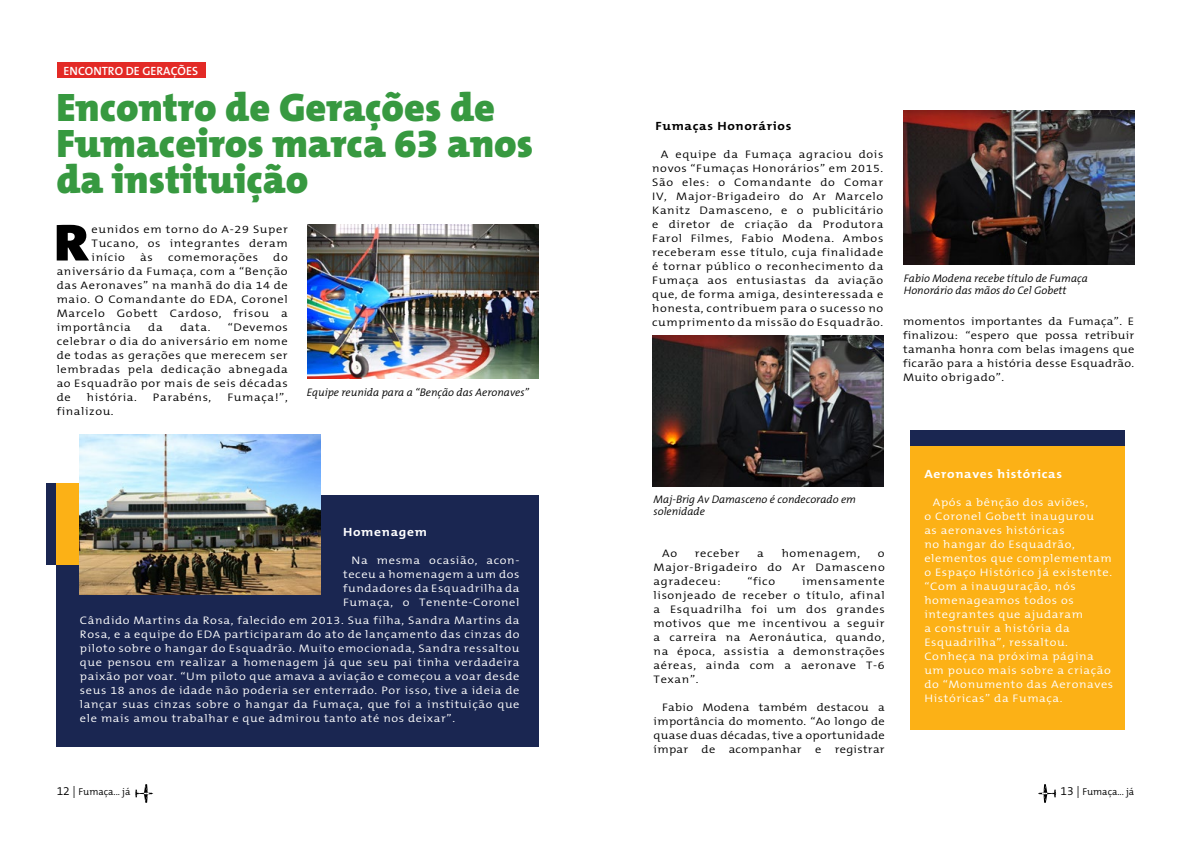
<style>
.page{position:relative;width:1191px;height:842px;background:#fff}
.page>*{position:absolute;margin:0;border:0;box-sizing:border-box;transform-origin:0 0}
.t1{font:900 52.5px "The Mix B9";color:#000;scale:1.13 1}
.t2{font:900 40px/36px "The Mix B9";color:#379940}
.t3{font:700 12px "The Mix B7";letter-spacing:.05em;color:#fff;scale:1.13 1}
.t4{font:600 12px "The Mix B6";color:#fff}
.t5{font:700 12px "The Mix B7";letter-spacing:.05em;color:#000;scale:1.13 1}
.t6{font:300 11px/14px "The Mix B4";letter-spacing:.05em;color:#000;text-align:justify;scale:1.13 1}
.t7{font:300 11px/14px "The Mix B4";letter-spacing:.05em;color:#fff;text-align:justify;scale:1.13 1}
.t8{font:italic 300 11px/12px "The Mix B4";color:#000}
.t9{font:300 10px "The Mix B4";color:#000}
.s1{font-size:12px}
</style>
<div class="page">
<svg style="left:135px;top:784px;width:18px;height:19px"></svg>
<svg style="left:1038px;top:784px;width:19px;height:19px"></svg>
<div style="left:56px;top:495px;width:483px;height:252px;background:#1a2651"></div>
<div style="left:910px;top:430px;width:214px;height:182px;background:#1a2651"></div>
<div style="left:57px;top:62px;width:148px;height:16px;background:#e32a26"></div>
<img style="left:308px;top:224px;width:231px;height:154px">
<div style="left:46px;top:483px;width:19px;height:81px;background:#1a2651"></div>
<div style="left:56px;top:483px;width:260px;height:81px;background:#fcb116"></div>
<div style="left:910px;top:446px;width:214px;height:283px;background:#fcb116"></div>
<img style="left:80px;top:434px;width:240px;height:161px">
<img style="left:652px;top:335px;width:231px;height:151px">
<img style="left:903px;top:111px;width:231px;height:153px">
<p class="t4" style="left:64px;top:64px;width:136px">ENCONTRO DE GERAÇÕES</p>
<h2 class="t2" style="left:56px;top:91px;width:478px">Encontro de Gerações de<br>Fumaceiros marca 63 anos da instituição</h2>
<h1 class="t1" style="left:54px;top:215px;width:32px">R</h1>
<p class="t6" style="left:92px;top:222px;width:175px">eunidos em torno do A-29 Super Tucano, os integrantes deram início</p>
<p class="t6" style="left:140px;top:250px;width:13px">às</p>
<p class="t6" style="left:168px;top:250px;width:81px">comemorações</p>
<p class="t6" style="left:57px;top:250px;width:206px;text-indent:216px">do aniversário da Fumaça, com a “Benção das Aeronaves” na manhã do dia 14 de maio. O Comandante do EDA, Coronel Marcelo Gobett Cardoso, frisou a importância</p>
<p class="t6" style="left:57px;top:320px;width:206px;text-indent:171px">“Devemos celebrar o dia do aniversário em nome de todas as gerações que merecem ser lembradas pela dedicação abnegada ao Esquadrão por mais de seis décadas de</p>
<p class="t6" style="left:148px;top:320px;width:14px">da</p>
<p class="t6" style="left:180px;top:320px;width:28px">data.</p>
<p class="t8" style="left:307px;top:386px;width:224px">Equipe reunida para a “Benção das Aeronaves”</p>
<p class="t6" style="left:87px;top:390px;width:46px">história.</p>
<p class="t6" style="left:153px;top:390px;width:53px">Parabéns,</p>
<p class="t6" style="left:227px;top:390px;width:55px">Fumaça!”,</p>
<p class="t6" style="left:57px;top:404px;width:52px">finalizou.</p>
<p class="t3" style="left:343px;top:526px;width:76px">Homenagem</p>
<p class="t7" style="left:343px;top:554px;width:158px;text-indent:8px">Na mesma ocasião, acon&shy;teceu a homenagem a um dos fundadores da Esquadrilha da Fumaça, o Tenente-Coronel</p>
<p class="t7" style="left:80px;top:614px;width:390px">Cândido Martins da Rosa, falecido em 2013. Sua filha, Sandra Martins da Rosa, e a equipe do EDA participaram do ato de lançamento das cinzas do piloto sobre o hangar do Esquadrão. Muito emocionada, Sandra ressaltou que pensou em realizar a homenagem já que seu pai tinha verdadeira paixão por voar. “Um piloto que amava a aviação e começou a voar desde seus 18 anos de idade não poderia ser enterrado. Por isso, tive a ideia de lançar suas cinzas sobre o hangar da Fumaça, que foi a instituição que ele mais amou trabalhar e que admirou tanto até nos deixar”.</p>
<p class="t5" style="left:655px;top:119px;width:122px">Fumaças Honorários</p>
<p class="t6" style="left:652px;top:147px;width:206px;text-indent:8px">A equipe da Fumaça agraciou dois novos “Fumaças Honorários” em 2015.<br>São eles: o Comandante do Comar IV, Major-Brigadeiro do Ar Marcelo Kanitz Damasceno, e o publicitário e diretor de criação da Produtora Farol Filmes, Fabio Modena. Ambos receberam esse título, cuja finalidade é tornar público o reconhecimento da Fumaça aos entusiastas da aviação que, de forma amiga, desinteressada e honesta, contribuem para o sucesso no cumprimento da missão do Esquadrão.</p>
<p class="t8" style="left:903px;top:272px;width:186px">Fabio Modena recebe título de Fumaça<br>Honorário das mãos do Cel Gobett</p>
<p class="t6" style="left:903px;top:315px;width:206px">momentos importantes da Fumaça”. E finalizou: “espero que possa retribuir tamanha honra com belas imagens que ficarão para a história desse Esquadrão.<br>Muito obrigado”.</p>
<p class="t8" style="left:653px;top:493px;width:204px">Maj-Brig Av Damasceno é condecorado em solenidade</p>
<p class="t6" style="left:662px;top:547px;width:15px">Ao</p>
<p class="t6" style="left:695px;top:547px;width:41px">receber</p>
<p class="t6" style="left:757px;top:547px;width:7px">a</p>
<p class="t6" style="left:781px;top:547px;width:71px">homenagem,</p>
<p class="t6" style="left:653px;top:547px;width:206px;text-indent:224px">o Major-Brigadeiro do Ar Damasceno agradeceu:</p>
<p class="t6" style="left:747px;top:575px;width:26px">“fico</p>
<p class="t6" style="left:653px;top:575px;width:206px;text-indent:148px">imensamente lisonjeado de receber o título, afinal a Esquadrilha foi um dos grandes motivos que me incentivou a seguir a carreira na Aeronáutica, quando, na época, assistia a demonstrações aéreas, ainda com a aeronave T-6<br>Texan”.</p>
<p class="t6" style="left:653px;top:701px;width:206px;text-indent:8px">Fabio Modena também destacou a importância do momento. “Ao longo de quase duas décadas, tive a oportunidade ímpar de acompanhar e registrar</p>
<p class="t3" style="left:924px;top:467px;width:123px">Aeronaves históricas</p>
<p class="t7" style="left:924px;top:496px;width:169px;text-align:left;text-indent:8px">Após a bênção dos aviões,<br>o Coronel Gobett inaugurou<br>as aeronaves históricas<br>no hangar do Esquadrão, elementos que complementam o Espaço Histórico já existente. “Com a inauguração, nós homenageamos todos os integrantes que ajudaram<br>a construir a história da<br>Esquadrilha”, ressaltou.<br>Conheça na próxima página um pouco mais sobre a criação do “Monumento das Aeronaves<br>Históricas” da Fumaça.</p>
<p class="t9" style="left:57px;top:786px;width:75px"><span class="s1">12 |</span> Fumaça... já</p>
<p class="t9" style="left:1060px;top:786px;width:75px"><span class="s1">13 |</span> Fumaça... já</p>
</div>
